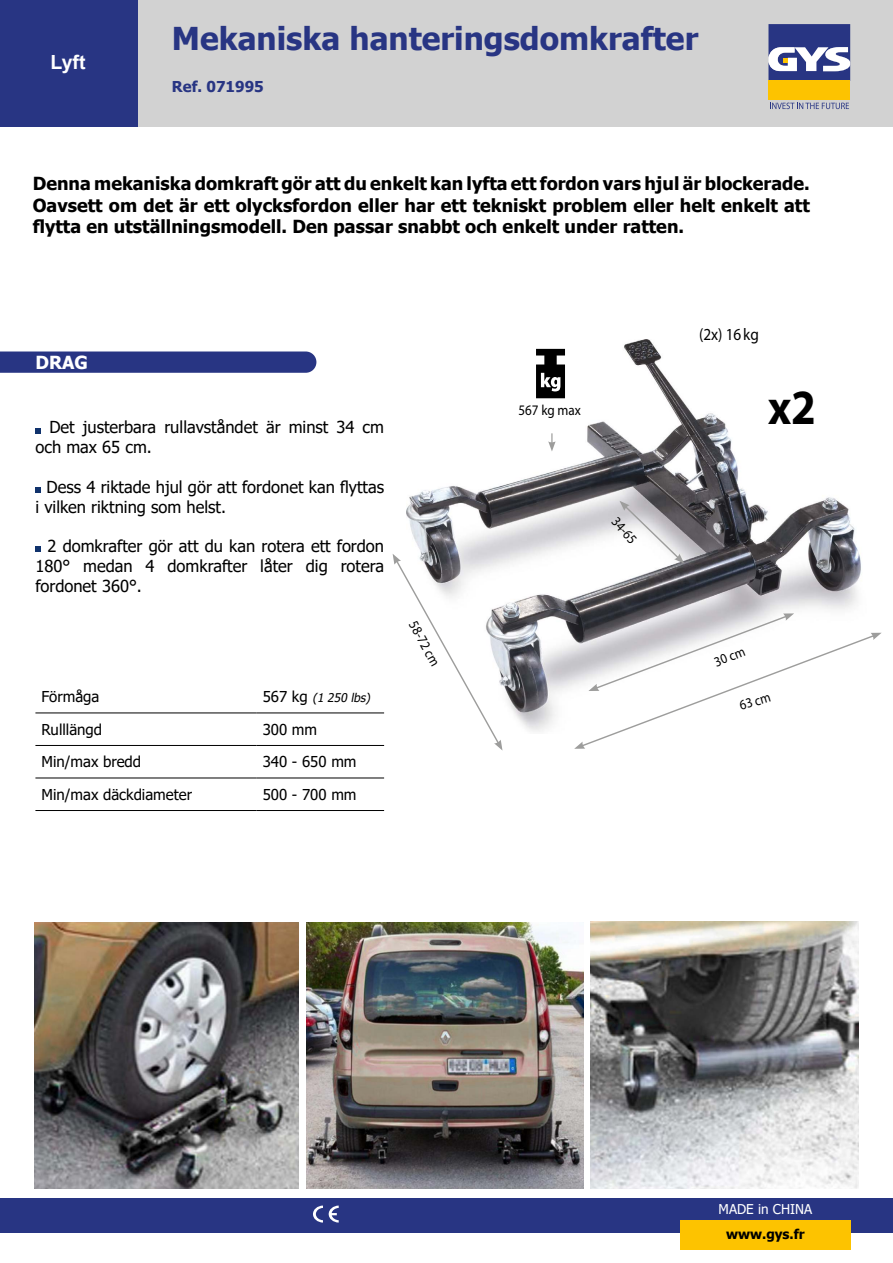
<style>
.page{position:relative;width:893px;height:1263px;background:#fff}
.page>*{position:absolute;margin:0;border:0;box-sizing:border-box;transform-origin:0 0}
.t1{font:700 49.5px "Myriad Pro";color:#000;scale:.9 1}
.t2{font:700 31.5px "Tahoma";color:#283583}
.t3{font:700 19.5px "Arial";color:#fff}
.t4{font:700 18px/21.6px "Tahoma";color:#000;text-align:justify}
.t5{font:700 18px "Tahoma";color:#fff}
.t6{font:16.95px "Myriad Pro";color:#000;scale:.9 1}
.t7{font:16.5px/19.8px "Tahoma";color:#000}
.t8{font:15px "Tahoma";color:#000}
.t9{font:700 15px "Tahoma";color:#283583}
.t10{font:14.55px "Myriad Pro";color:#000;scale:.9 1}
.t11{font:14.1px "Myriad Pro";color:#000;scale:.9 1}
.t12{font:13.5px "Tahoma";color:#fff}
.t13{font:700 13.5px "Tahoma";color:#000}
.t14{font:italic 12px "Tahoma";color:#000}
.s1{font-style:normal;font-size:15px}
</style>
<div class="page">
<div style="left:137px;top:0;width:756px;height:127px;background:#d2d2d2"></div>
<div style="left:0;top:1198px;width:893px;height:34px;background:#283583"></div>
<div style="left:768px;top:81px;width:82px;height:19px;background:#fdc300"></div>
<svg style="left:768px;top:24px;width:82px;height:57px;background:#676ea1"></svg>
<svg style="left:770px;top:103px;width:79px;height:6px"></svg>
<div style="left:0;top:0;width:137px;height:127px;background:#283583"></div>
<div style="left:680px;top:1220px;width:170px;height:30px;background:#fdc300"></div>
<svg style="left:313px;top:1205px;width:10px;height:17px"></svg>
<svg style="left:329px;top:1205px;width:10px;height:17px"></svg>
<img style="left:591px;top:922px;width:267px;height:266px">
<img style="left:34px;top:923px;width:265px;height:265px">
<img style="left:306px;top:922px;width:277px;height:266px">
<img style="left:407px;top:340px;width:454px;height:392px">
<svg style="left:574px;top:613px;width:308px;height:136px"></svg>
<svg style="left:393px;top:554px;width:109px;height:196px"></svg>
<svg style="left:619px;top:501px;width:65px;height:63px"></svg>
<svg style="left:548px;top:433px;width:8px;height:18px"></svg>
<svg style="left:536px;top:349px;width:29px;height:49px"></svg>
<svg style="left:0;top:351px;width:316px;height:22px;background:#303c87"></svg>
<hr style="left:35px;top:713px;width:222px;height:1px;background:#000">
<hr style="left:257px;top:713px;width:127px;height:1px;background:#000">
<hr style="left:35px;top:745px;width:222px;height:1px;background:#000">
<hr style="left:257px;top:745px;width:127px;height:1px;background:#000">
<hr style="left:35px;top:778px;width:222px;height:1px;background:#000">
<hr style="left:257px;top:778px;width:127px;height:1px;background:#000">
<hr style="left:35px;top:810px;width:222px;height:1px;background:#000">
<hr style="left:257px;top:810px;width:127px;height:1px;background:#000">
<svg style="left:35px;top:428px;width:6px;height:5px"></svg>
<svg style="left:35px;top:487px;width:6px;height:6px"></svg>
<svg style="left:35px;top:546px;width:6px;height:6px"></svg>
<p class="t3" style="left:51px;top:49px;width:37px">Lyft</p>
<h2 class="t2" style="left:172px;top:16px;width:528px">Mekaniska hanteringsdomkrafter</h2>
<p class="t9" style="left:172px;top:76px;width:93px">Ref. 071995</p>
<p class="t4" style="left:33px;top:174px;width:779px">Denna mekaniska domkraft gör att du enkelt kan lyfta ett fordon vars hjul är blockerade.<br>Oavsett om det är ett olycksfordon eller har ett tekniskt problem eller helt enkelt att flytta en utställningsmodell. Den passar snabbt och enkelt under ratten.</p>
<p class="t5" style="left:35px;top:350px;width:54px">DRAG</p>
<p class="t7" style="left:35px;top:418px;width:350px;text-indent:14px">Det justerbara rullavståndet är minst 34 cm och max 65 cm.</p>
<p class="t7" style="left:35px;top:478px;width:350px;text-indent:11px">Dess 4 riktade hjul gör att fordonet kan flyttas i vilken riktning som helst.</p>
<p class="t7" style="left:35px;top:537px;width:350px;text-align:justify;text-indent:12px">2 domkrafter gör att du kan rotera ett fordon 180° medan 4 domkrafter låter dig rotera fordonet 360°.</p>
<p class="t8" style="left:41px;top:687px;width:60px">Förmåga</p>
<p class="t14" style="left:263px;top:690px;width:112px"><span class="s1">5 6 7 kg</span> (1 250 lbs)</p>
<p class="t8" style="left:41px;top:719px;width:62px">Rulllängd</p>
<p class="t8" style="left:263px;top:719px;width:56px">300 mm</p>
<p class="t8" style="left:41px;top:752px;width:101px">Min/max bredd</p>
<p class="t8" style="left:263px;top:752px;width:95px">340 - 650 mm</p>
<p class="t8" style="left:41px;top:784px;width:152px">Min/max däckdiameter</p>
<p class="t8" style="left:263px;top:784px;width:95px">500 - 700 mm</p>
<p class="t11" style="left:420px;top:618px;width:56px;rotate:61deg">58-72 cm</p>
<p class="t10" style="left:518px;top:401px;width:71px">567 kg max</p>
<p class="t11" style="left:621px;top:513px;width:35px;rotate:49deg">34-65</p>
<p class="t6" style="left:699px;top:324px;width:68px">(2x) 16kg</p>
<h1 class="t1" style="left:768px;top:375px;width:55px">x2</h1>
<p class="t11" style="left:711px;top:654px;width:37px;rotate:-22deg">30 cm</p>
<p class="t11" style="left:737px;top:697px;width:37px;rotate:-17deg">63 cm</p>
<p class="t12" style="left:719px;top:1200px;width:95px">MADE in CHINA</p>
<p class="t13" style="left:726px;top:1225px;width:80px">www.gys.fr</p>
</div>
